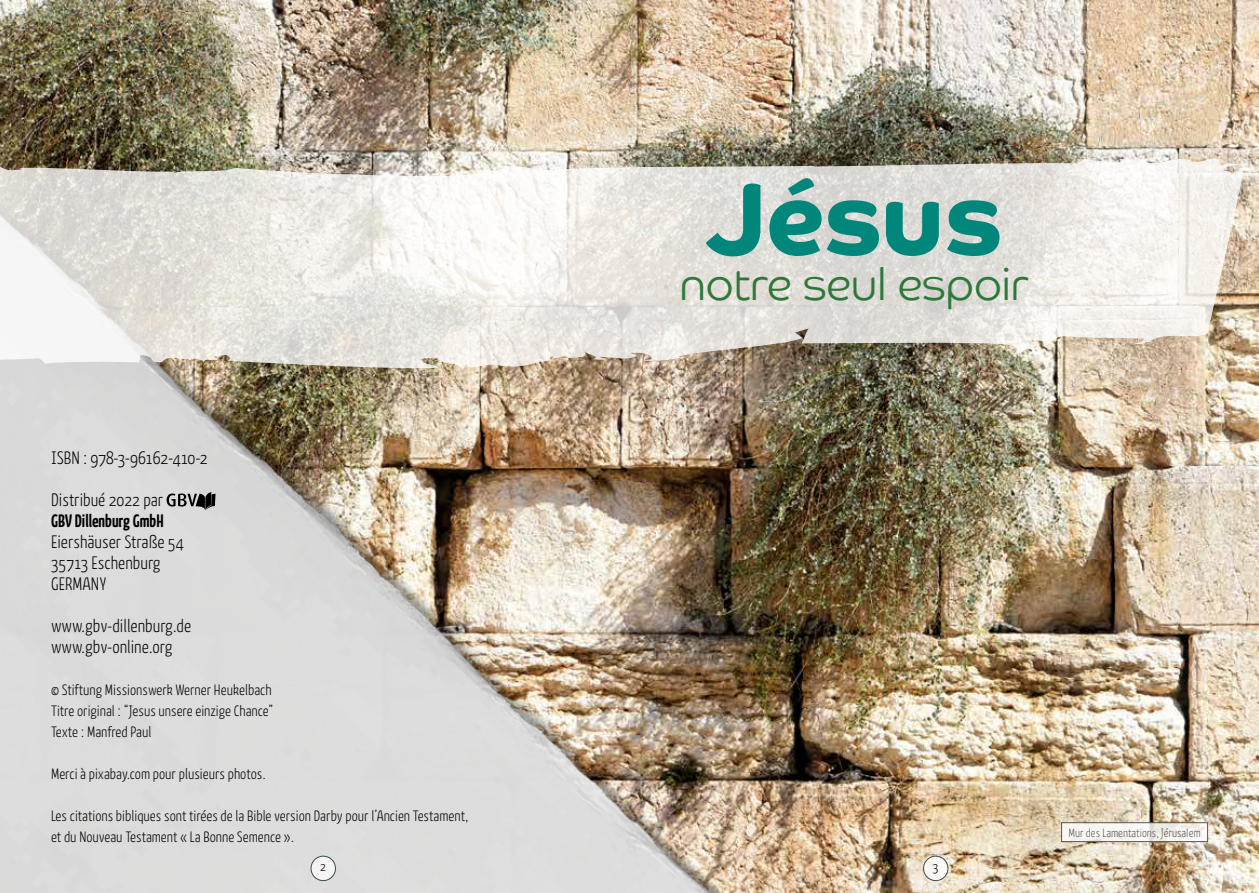
<style>
.page{position:relative;width:1259px;height:893px;background:#fff}
.page>*{position:absolute;margin:0;border:0;box-sizing:border-box;transform-origin:0 0}
.t1{font:700 103.5px "Co Headline";letter-spacing:-.005em;color:#00867b}
.t2{font:300 45px "Co Headline";color:#2d7839}
.t3{font:300 18px/21px "Kava Pro";color:#000}
.t4{font:700 18px "Kava Pro";color:#000}
.t5{font:300 15px/21px "Kava Pro";color:#000;text-align:justify}
.t6{font:300 13.5px "Kava Pro";color:#000}
.t7{font:300 12px "Kava Pro";color:#575756}
</style>
<div class="page">
<img style="left:0;top:0;width:1259px;height:893px">
<img style="left:0;top:370px;width:734px;height:523px">
<svg style="left:167px;top:492px;width:48px;height:18px"></svg>
<svg style="left:0;top:155px;width:1254px;height:215px"></svg>
<svg style="left:1063px;top:824px;width:143px;height:16px;fill:#f9f7f3"></svg>
<div style="left:1061px;top:822px;width:147px;height:20px;border:1px solid #575756"></div>
<svg style="left:311px;top:856px;width:24px;height:25px"></svg>
<div style="left:311px;top:856px;width:25px;height:25px;border:1px solid #364e4f;border-radius:50%"></div>
<svg style="left:923px;top:856px;width:25px;height:25px"></svg>
<div style="left:923px;top:856px;width:25px;height:25px;border:1px solid #364e4f;border-radius:50%"></div>
<h1 class="t1" style="left:705px;top:158px;width:299px">Jésus</h1>
<h2 class="t2" style="left:679px;top:258px;width:350px">notre seul espoir</h2>
<p class="t3" style="left:51px;top:447px;width:158px">ISBN : 978-3-96162-410-2</p>
<p class="t3" style="left:51px;top:489px;width:114px">Distribué 2022 par</p>
<p class="t4" style="left:51px;top:509px;width:114px">GBV Dillenburg GmbH</p>
<p class="t3" style="left:51px;top:531px;width:135px">Eiershäuser Straße 54<br>35713 Eschenburg<br>GERMANY</p>
<p class="t3" style="left:51px;top:615px;width:142px">www.gbv-dillenburg.de www.gbv-online.org</p>
<p class="t5" style="left:51px;top:679px;width:224px">© Stiftung Missionswerk Werner Heukelbach Titre original : “Jesus unsere einzige Chance” Texte : Manfred Paul</p>
<p class="t5" style="left:51px;top:763px;width:216px">Merci à pixabay.com pour plusieurs photos.</p>
<p class="t5" style="left:51px;top:805px;width:419px">Les citations bibliques sont tirées de la Bible version Darby pour l’Ancien Testament, et du Nouveau Testament « La Bonne Semence ».</p>
<p class="t6" style="left:320px;top:858px;width:7px">2</p>
<p class="t6" style="left:933px;top:858px;width:7px">3</p>
<p class="t7" style="left:1068px;top:825px;width:134px">Mur des Lamentations, Jérusalem</p>
</div>
